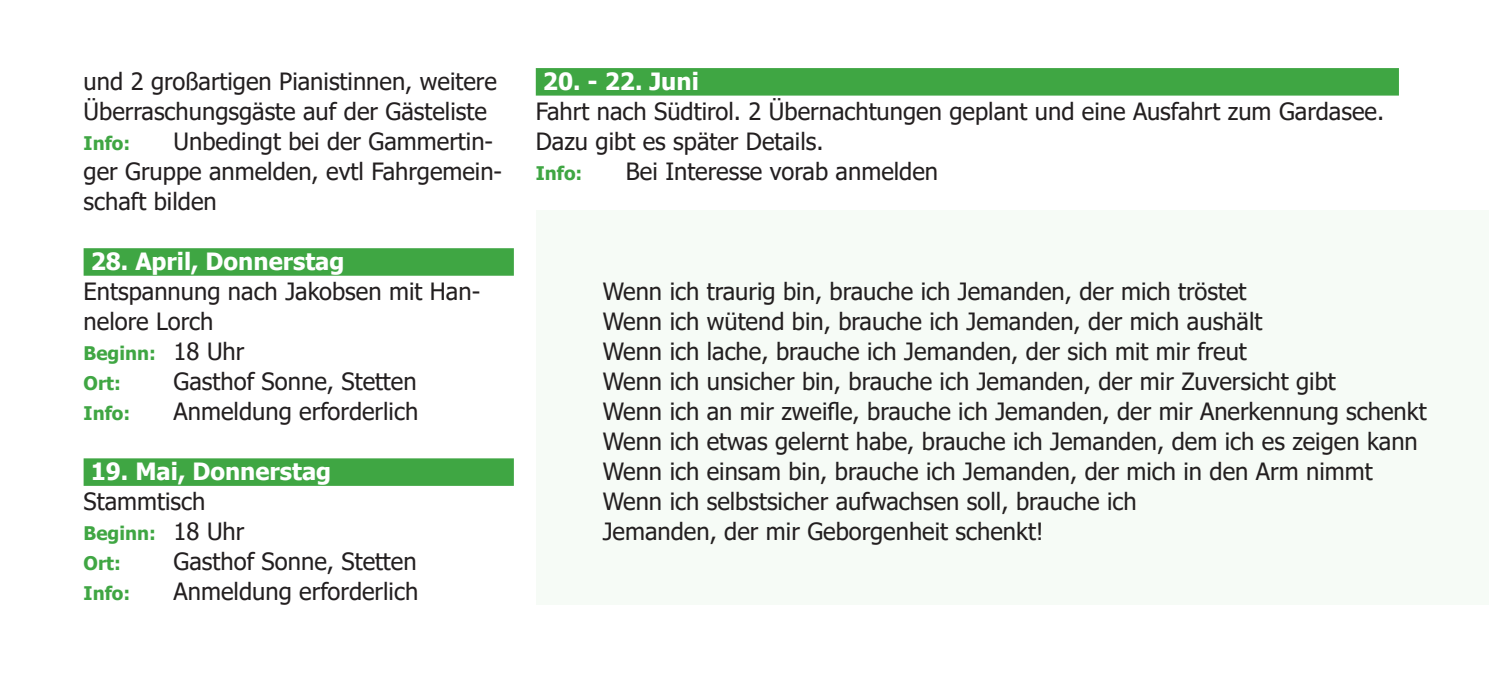
<style>
.page{position:relative;width:1489px;height:695px;background:#fff}
.page>*{position:absolute;margin:0;border:0;box-sizing:border-box;transform-origin:0 0}
.Fließtext{font:23.75px/30px "Tahoma";color:#231f20}
.Termine_im_Balken{font:700 23.75px "Tahoma";color:#fff}
.Fließtext-2{font:700 18.75px "Tahoma";color:#3fa643}
.s1{font-weight:400;font-size:23.75px;color:#231f20}
</style>
<div class="page">
<div style="left:84px;top:248px;width:430px;height:28px;background:#3fa643"></div>
<div style="left:84px;top:458px;width:430px;height:28px;background:#3fa643"></div>
<div style="left:536px;top:68px;width:862px;height:28px;background:#3fa643"></div>
<div style="left:536px;top:210px;width:952px;height:394px;background:#f6fbf6"></div>
<p class="Fließtext" style="left:84px;top:68px;width:415px">und 2 großartigen Pianistinnen, weitere<br>Überraschungsgäste auf der Gästeliste</p>
<p class="Fließtext-2" style="left:84px;top:130px;width:48px">Info:</p>
<p class="Fließtext" style="left:84px;top:128px;width:420px;text-indent:90px">Unbedingt bei der Gammertin&shy;ger Gruppe anmelden, evtl Fahrgemein&shy;schaft bilden</p>
<p class="Termine_im_Balken" style="left:91px;top:245px;width:255px">28. April, Donnerstag</p>
<p class="Fließtext" style="left:84px;top:278px;width:398px">Entspannung nach Jakobsen mit Han&shy;nelore Lorch</p>
<p class="Fließtext-2" style="left:84px;top:340px;width:162px">Beginn: <span class="s1">18 Uhr</span></p>
<p class="Fließtext-2" style="left:84px;top:370px;width:39px">Ort:</p>
<p class="Fließtext" style="left:174px;top:368px;width:244px">Gasthof Sonne, Stetten</p>
<p class="Fließtext-2" style="left:84px;top:400px;width:48px">Info:</p>
<p class="Fließtext" style="left:174px;top:398px;width:246px">Anmeldung erforderlich</p>
<p class="Termine_im_Balken" style="left:91px;top:455px;width:242px">19. Mai, Donnerstag</p>
<p class="Fließtext" style="left:84px;top:488px;width:123px">Stammtisch</p>
<p class="Fließtext-2" style="left:84px;top:520px;width:162px">Beginn: <span class="s1">18 Uhr</span></p>
<p class="Fließtext-2" style="left:84px;top:550px;width:39px">Ort:</p>
<p class="Fließtext" style="left:174px;top:548px;width:244px">Gasthof Sonne, Stetten</p>
<p class="Fließtext-2" style="left:84px;top:580px;width:48px">Info:</p>
<p class="Fließtext" style="left:174px;top:578px;width:246px">Anmeldung erforderlich</p>
<p class="Termine_im_Balken" style="left:543px;top:65px;width:157px">20. - 22. Juni</p>
<p class="Fließtext" style="left:536px;top:98px;width:849px">Fahrt nach Südtirol. 2 Übernachtungen geplant und eine Ausfahrt zum Gardasee.<br>Dazu gibt es später Details.</p>
<p class="Fließtext-2" style="left:536px;top:160px;width:48px">Info:</p>
<p class="Fließtext" style="left:626px;top:158px;width:314px">Bei Interesse vorab anmelden</p>
<p class="Fließtext" style="left:602px;top:278px;width:645px">Wenn ich traurig bin, brauche ich Jemanden, der mich tröstet</p>
<p class="Fließtext" style="left:602px;top:308px;width:661px">Wenn ich wütend bin, brauche ich Jemanden, der mich aushält</p>
<p class="Fließtext" style="left:602px;top:338px;width:645px">Wenn ich lache, brauche ich Jemanden, der sich mit mir freut</p>
<p class="Fließtext" style="left:602px;top:368px;width:734px">Wenn ich unsicher bin, brauche ich Jemanden, der mir Zuversicht gibt</p>
<p class="Fließtext" style="left:602px;top:398px;width:825px">Wenn ich an mir zweifle, brauche ich Jemanden, der mir Anerkennung schenkt</p>
<p class="Fließtext" style="left:602px;top:428px;width:816px">Wenn ich etwas gelernt habe, brauche ich Jemanden, dem ich es zeigen kann</p>
<p class="Fließtext" style="left:602px;top:458px;width:771px">Wenn ich einsam bin, brauche ich Jemanden, der mich in den Arm nimmt</p>
<p class="Fließtext" style="left:602px;top:488px;width:535px">Wenn ich selbstsicher aufwachsen soll, brauche ich</p>
<p class="Fließtext" style="left:602px;top:518px;width:442px">Jemanden, der mir Geborgenheit schenkt!</p>
</div>
